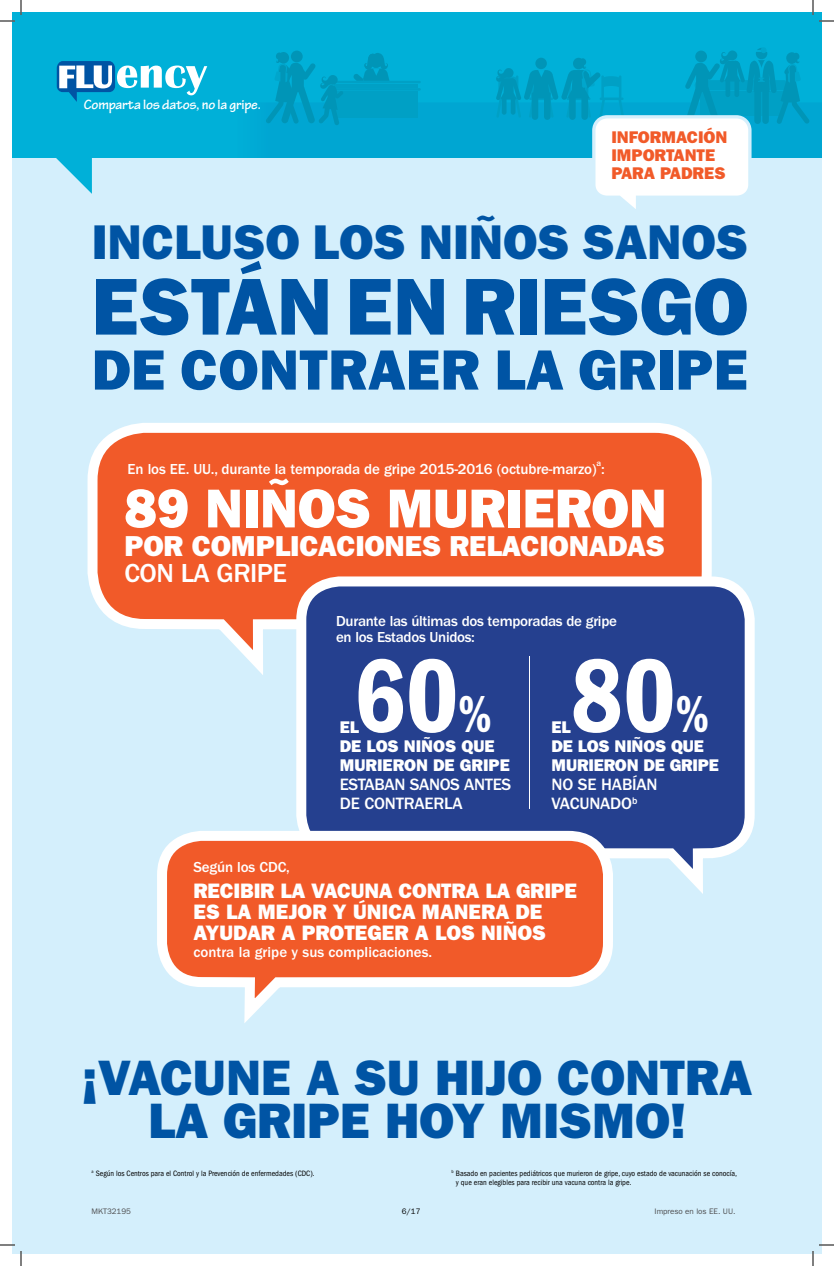
<style>
.page{position:relative;width:834px;height:1266px;background:#fff}
.page>*{position:absolute;margin:0;border:0;box-sizing:border-box;transform-origin:0 0}
.t1{font:108px "ITC Franklin Gothic Std Dm Cd";color:#fff;scale:.95 1}
.t2{font:81px "ITC Franklin Gothic Std Hvy";color:#0054a4}
.t3{font:57px "ITC Franklin Gothic Std Hvy";letter-spacing:.01em;color:#0054a4}
.t4{font:55px "ITC Franklin Gothic Std Hvy";color:#fff}
.t5{font:50px/43px "ITC Franklin Gothic Std Hvy";color:#0054a4;text-align:center}
.t6{font:49px "ITC Franklin Gothic Std Hvy";color:#0054a4}
.t7{font:29px "ITC Franklin Gothic Std Hvy";letter-spacing:-.005em;color:#fff}
.t8{font:500 27px "ITC Franklin Gothic Std";letter-spacing:-.02em;color:#fff}
.t9{font:21px/21px "ITC Franklin Gothic Std Hvy";color:#fff}
.t10{font:17px/19px "ITC Franklin Gothic Std Hvy";letter-spacing:-.01em;color:#fff}
.t11{font:500 17px/19px "ITC Franklin Gothic Std";letter-spacing:-.01em;color:#fff}
.t12{font:17px/18px "ITC Franklin Gothic Std Hvy";color:#f15a29}
.t13{font:500 15px/16px "ITC Franklin Gothic Std";letter-spacing:-.01em;color:#fff}
.t14{font:700 14.3px "Tekton Pro";letter-spacing:-.015em;color:#fff}
.t15{font:500 8.7px "ITC Franklin Gothic Std";color:#fff}
.t16{font:condensed 8px/9.6px "Franklin Gothic";color:#000}
.t17{font:8px "ITC Franklin Gothic Std";color:#4d4d4f}
.t18{font:8px "ITC Franklin Gothic Std";color:#000}
.s1{font-size:54px}
</style>
<div class="page">
<div style="left:13px;top:125px;width:809px;height:1129px;background:#d4effc"></div>
<div style="left:13px;top:12px;width:809px;height:146px;background:#00b0d8"></div>
<svg style="left:56px;top:158px;width:36px;height:36px"></svg>
<svg style="left:57px;top:61px;width:150px;height:41px"></svg>
<svg style="left:87px;top:423px;width:625px;height:252px"></svg>
<svg style="left:291px;top:571px;width:464px;height:323px"></svg>
<svg style="left:157px;top:826px;width:461px;height:197px"></svg>
<svg style="left:266px;top:48px;width:544px;height:161px"></svg>
<hr style="left:529px;top:656px;width:1px;height:153px;background:#fff">
<svg style="left:0;top:0;width:22px;height:22px"></svg>
<svg style="left:0;top:1244px;width:22px;height:22px"></svg>
<svg style="left:812px;top:0;width:22px;height:22px"></svg>
<svg style="left:812px;top:1244px;width:22px;height:22px"></svg>
<h3 class="t14" style="left:84px;top:97px;width:178px">Comparta los datos, no la gripe.</h3>
<h3 class="t12" style="left:611px;top:129px;width:118px">INFORMACIÓN<br>IMPORTANTE<br>PARA PADRES</h3>
<h3 class="t6" style="left:92px;top:213px;width:658px">INCLUSO LOS NIÑOS SANOS</h3>
<h2 class="t2" style="left:92px;top:259px;width:658px">ESTÁN EN RIESGO</h2>
<h3 class="t3" style="left:92px;top:337px;width:658px">DE CONTRAER LA GRIPE</h3>
<p class="t15" style="left:596px;top:459px;width:6px">a</p>
<h3 class="t13" style="left:128px;top:461px;width:479px">En los EE. UU., durante la temporada de gripe 2015-2016 (octubre-marzo) :</h3>
<h3 class="t4" style="left:124px;top:476px;width:544px">89 NIÑOS MURIERON</h3>
<h3 class="t7" style="left:124px;top:529px;width:542px">POR COMPLICACIONES RELACIONADAS</h3>
<h3 class="t8" style="left:124px;top:558px;width:164px">CON LA GRIPE</h3>
<h3 class="t13" style="left:336px;top:613px;width:282px">Durante las últimas dos temporadas de gripe en los Estados Unidos:</h3>
<h1 class="t1" style="left:353px;top:634px;width:147px">60<span class="s1">%</span></h1>
<h3 class="t10" style="left:340px;top:718px;width:172px">EL<br>DE LOS NIÑOS QUE<br>MURIERON DE GRIPE</h3>
<h3 class="t11" style="left:340px;top:775px;width:173px">ESTABAN SANOS ANTES<br>DE CONTRAERLA</h3>
<h1 class="t1" style="left:571px;top:634px;width:147px">80<span class="s1">%</span></h1>
<h3 class="t10" style="left:552px;top:718px;width:169px">EL<br>DE LOS NIÑOS QUE<br>MURIERON DE GRIPE</h3>
<h3 class="t11" style="left:552px;top:775px;width:108px">NO SE HABÍAN<br>VACUNADO<sup>b</sup></h3>
<h3 class="t13" style="left:193px;top:859px;width:98px">Según los CDC,</h3>
<h3 class="t9" style="left:193px;top:880px;width:385px">RECIBIR LA VACUNA CONTRA LA GRIPE<br>ES LA MEJOR Y ÚNICA MANERA DE<br>AYUDAR A PROTEGER A LOS NIÑOS</h3>
<h3 class="t13" style="left:193px;top:944px;width:240px">contra la gripe y sus complicaciones.</h3>
<h3 class="t5" style="left:82px;top:1057px;width:672px">¡VACUNE A SU HIJO CONTRA<br>LA GRIPE HOY MISMO!</h3>
<p class="t16" style="left:92px;top:1168px;width:225px"><sup>a</sup> Según los Centros para el Control y la Prevención de enfermedades (CDC).</p>
<p class="t16" style="left:456px;top:1168px;width:283px;text-indent:-4px"><sup>b</sup> Basado en pacientes pediátricos que murieron de gripe, cuyo estado de vacunación se conocía, y que eran elegibles para recibir una vacuna contra la gripe.</p>
<p class="t17" style="left:91px;top:1207px;width:41px">MKT32195</p>
<p class="t18" style="left:402px;top:1207px;width:20px">6/17</p>
<p class="t17" style="left:655px;top:1207px;width:82px">Impreso en los EE. UU.</p>
</div>
